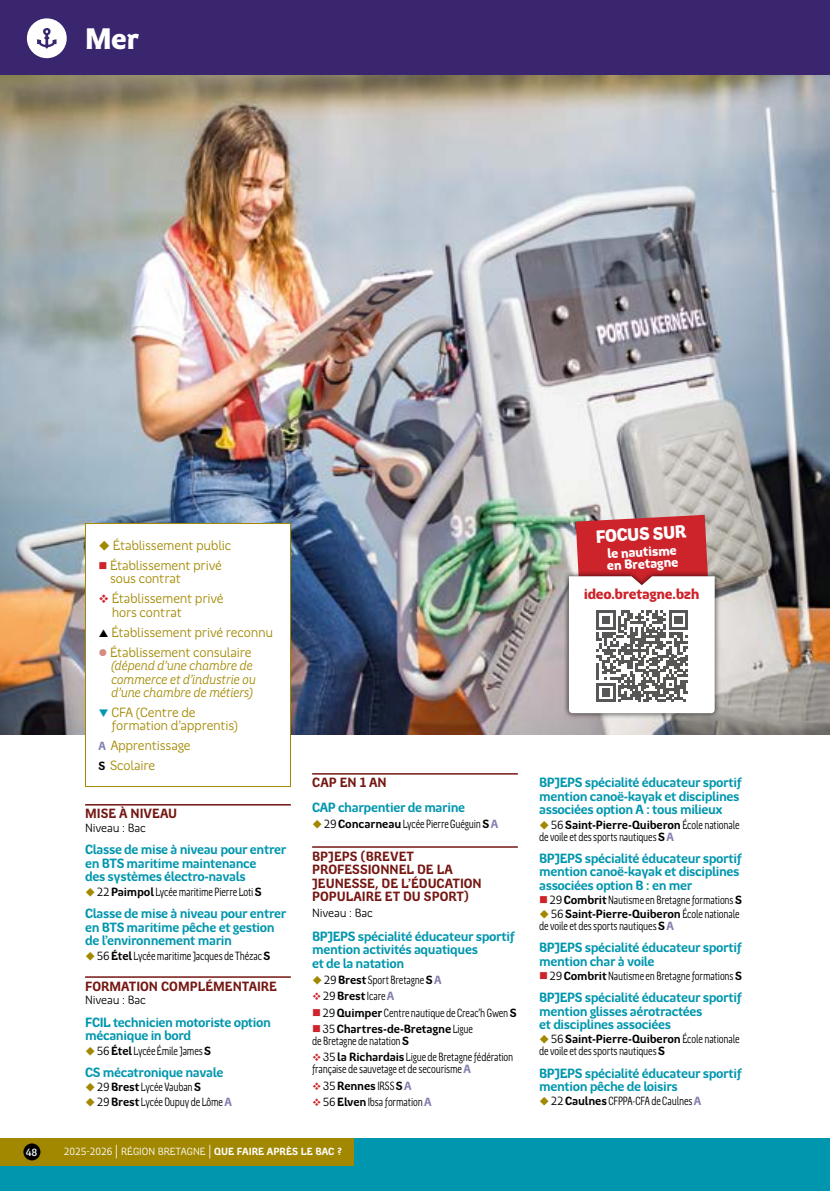
<style>
.page{position:relative;width:830px;height:1191px;background:#fff}
.page>*{position:absolute;margin:0;border:0;box-sizing:border-box;transform-origin:0 0}
.t1{font:900 30px "Region Bretagne New";color:#fff}
.t2{font:900 18px "Region Bretagne New";color:#fff}
.t3{font:900 14.7px "Region Bretagne New";letter-spacing:-.02em;color:#cd242c}
.t4{font:700 13.5px/13.5px "Region Bretagne New";letter-spacing:-.03em;color:#0096ae}
.t5{font:13.5px/13.5px "Region Bretagne New";letter-spacing:-.02em;color:#a28800}
.t6{font:700 13.5px/13.5px "Region Bretagne New";color:#751712}
.t7{font:italic 13.5px/13.5px "Region Bretagne New";letter-spacing:-.015em;color:#a28800}
.t8{font:900 13.5px/12px "Region Bretagne New";color:#fff}
.t9{font:12px/12px "Region Bretagne Cond New";letter-spacing:-.015em;color:#000}
.t10{font:700 12px "Region Bretagne New";letter-spacing:-.015em;color:#000}
.t11{font:12px "Region Bretagne New";letter-spacing:-.015em;color:#000}
.t12{font:10.5px "Region Bretagne New";color:#fff}
.t13{font:500 10.5px "Region Bretagne New";color:#fff}
.s1{color:#cd242c}
.s2{color:#d48d7e}
.s3{font-style:normal}
.s4{color:#0096ae}
.s5{font-weight:700;font-size:12px;color:#827faf}
.s6{font-weight:700;font-size:12px;color:#000}
.s7{color:#a28800}
.s8{font-family:"Region Bretagne New"}
.s9{font-family:"Region Bretagne New";font-weight:700}
.s10{font-family:"Region Bretagne New";font-weight:700;color:#827faf}
.s11{font-weight:400}
.s12{font-family:"Region Bretagne Cond New";font-weight:400}
.s13{color:#827faf}
.s14{font-size:13.5px}
.s15{font-weight:700}
</style>
<div class="page">
<img style="left:0;top:74px;width:829px;height:660px">
<hr style="left:85px;top:804px;width:206px;height:1px;background:#751712">
<hr style="left:85px;top:976px;width:206px;height:1px;background:#751712">
<hr style="left:312px;top:773px;width:205px;height:1px;background:#751712">
<hr style="left:312px;top:846px;width:205px;height:1px;background:#751712">
<div style="left:563px;top:571px;width:156px;height:147px;background:#000;opacity:.75"></div>
<svg style="left:568px;top:515px;width:146px;height:198px"></svg>
<div style="left:0;top:1138px;width:829px;height:53px;background:#0096ae"></div>
<hr style="left:829px;top:1138px;width:1px;height:53px;background:#0096ae">
<div style="left:0;top:1138px;width:353px;height:27px;background:#a28800"></div>
<div style="left:23px;top:1143px;width:17px;height:17px;background:#000;border-radius:50%"></div>
<hr style="left:829px;top:0;width:1px;height:74px;background:#39266f">
<div style="left:0;top:0;width:829px;height:74px;background:#39266f"></div>
<div style="left:85px;top:523px;width:205px;height:263px;background:#fff"></div>
<div style="left:85px;top:523px;width:206px;height:264px;border:1px solid #a28800"></div>
<div style="left:27px;top:18px;width:40px;height:40px;background:#fff;border-radius:50%"></div>
<svg style="left:37px;top:28px;width:19px;height:21px"></svg>
<h1 class="t1" style="left:85px;top:22px;width:56px">Mer</h1>
<p class="t5" style="left:99px;top:539px;width:134px">◆ Établissement public</p>
<p class="t5" style="left:110px;top:559px;width:113px;text-indent:-11px"><span class="s1">■</span> Établissement privé sous contrat</p>
<p class="t5" style="left:112px;top:592px;width:113px;text-indent:-13px"><span class="s1">❖</span> Établissement privé hors contrat</p>
<p class="t5" style="left:111px;top:625px;width:163px">Établissement privé reconnu</p>
<p class="t7" style="left:111px;top:645px;width:146px;text-indent:-13px"><span class="s2">●</span> <span class="s3">Établissement consulaire </span>(dépend d’une chambre de commerce et d’industrie ou d’une chambre de métiers)</p>
<p class="t5" style="left:111px;top:706px;width:128px;text-indent:-13px"><span class="s4">❑</span> CFA (Centre de formation d’apprentis)</p>
<p class="t5" style="left:99px;top:736px;width:93px;line-height:20px"><span class="s5">A</span> Apprentissage<br><span class="s6">S</span> Scolaire</p>
<p class="t6" style="left:85px;top:807px;width:93px">MISE À NIVEAU</p>
<p class="t11" style="left:85px;top:821px;width:62px">Niveau : Bac</p>
<p class="t4" style="left:85px;top:843px;width:203px">Classe de mise à niveau pour entrer en BTS maritime maintenance<br>des systèmes électro-navals</p>
<p class="t9" style="left:85px;top:886px;width:178px"><span class="s7">◆</span><span class="s8">22</span><span class="s9">Paimpol</span> Lycée maritime Pierre Loti <span class="s9">S</span></p>
<p class="t4" style="left:85px;top:907px;width:203px">Classe de mise à niveau pour entrer en BTS maritime pêche et gestion de l’environnement marin</p>
<p class="t9" style="left:85px;top:950px;width:187px"><span class="s7">◆</span><span class="s8">56</span><span class="s9">Étel</span> Lycée maritime Jacques de Thézac <span class="s9">S</span></p>
<p class="t6" style="left:85px;top:979px;width:193px">FORMATION COMPLÉMENTAIRE</p>
<p class="t11" style="left:85px;top:993px;width:62px">Niveau : Bac</p>
<p class="t4" style="left:85px;top:1015px;width:187px">FCIL technicien motoriste option mécanique in bord</p>
<p class="t9" style="left:85px;top:1044px;width:127px"><span class="s7">◆</span><span class="s8">56</span><span class="s9">Étel</span> Lycée Émile James <span class="s9">S</span></p>
<p class="t4" style="left:85px;top:1066px;width:140px">CS mécatronique navale</p>
<p class="t9" style="left:85px;top:1081px;width:117px"><span class="s7">◆</span><span class="s8">29</span><span class="s9">Brest</span> Lycée Vauban <span class="s9">S</span></p>
<p class="t9" style="left:85px;top:1096px;width:148px"><span class="s7">◆</span><span class="s8">29</span><span class="s9">Brest</span> Lycée Dupuy de Lôme <span class="s10">A</span></p>
<p class="t6" style="left:312px;top:776px;width:76px">CAP EN 1 AN</p>
<p class="t4" style="left:312px;top:800px;width:154px">CAP charpentier de marine</p>
<p class="t9" style="left:312px;top:818px;width:187px"><span class="s7">◆</span><span class="s8">29</span><span class="s9">Concarneau</span> Lycée Pierre Guéguin <span class="s9">S</span><span class="s10">A</span></p>
<p class="t6" style="left:312px;top:849px;width:171px">BPJEPS (BREVET<br>PROFESSIONNEL DE LA<br>JEUNESSE, DE L’ÉDUCATION<br>POPULAIRE ET DU SPORT)</p>
<p class="t11" style="left:312px;top:906px;width:62px">Niveau : Bac</p>
<p class="t4" style="left:312px;top:929px;width:204px">BPJEPS spécialité éducateur sportif mention activités aquatiques<br>et de la natation</p>
<p class="t9" style="left:312px;top:974px;width:131px"><span class="s7">◆</span><span class="s8">29</span><span class="s9">Brest</span> Sport Bretagne <span class="s9">S</span><span class="s10">A</span></p>
<p class="t10" style="left:312px;top:989px;width:84px"><span class="s1">❖</span><span class="s11">29</span>Brest <span class="s12">Icare</span> <span class="s13">A</span></p>
<p class="t9" style="left:312px;top:1007px;width:206px"><span class="s1">■</span><span class="s8">29</span><span class="s9">Quimper</span> Centre nautique de Creac’h Gwen <span class="s9">S</span></p>
<p class="t10" style="left:312px;top:1022px;width:162px"><span class="s1">■</span><span class="s11">35</span>Chartres-de-Bretagne <span class="s12">Ligue</span></p>
<p class="t9" style="left:312px;top:1035px;width:98px">de Bretagne de natation <span class="s9">S</span></p>
<p class="t9" style="left:312px;top:1051px;width:203px"><span class="s1">❖</span><span class="s8">35</span><span class="s9">la Richardais</span> Ligue de Bretagne fédération française de sauvetage et de secourisme <span class="s10">A</span></p>
<p class="t10" style="left:312px;top:1079px;width:101px"><span class="s1">❖</span><span class="s11">35</span>Rennes <span class="s12">IRSS</span> S<span class="s13">A</span></p>
<p class="t9" style="left:312px;top:1096px;width:121px"><span class="s1">❖</span><span class="s8">56</span><span class="s9">Elven</span> Ibsa formation <span class="s10">A</span></p>
<p class="t13" style="left:26px;top:1146px;width:13px">48</p>
<p class="t12" style="left:64px;top:1146px;width:280px">2025-2026 <span class="s14">|</span> RÉGION BRETAGNE <span class="s14">|</span> <span class="s15">QUE FAIRE APRÈS LE BAC ?</span></p>
<h2 class="t2" style="left:595px;top:526px;width:92px;rotate:-3deg">FOCUS SUR</h2>
<p class="t8" style="left:605px;top:548px;width:73px;rotate:-3deg">le nautisme en Bretagne</p>
<p class="t3" style="left:583px;top:585px;width:117px">ideo.bretagne.bzh</p>
<p class="t4" style="left:539px;top:776px;width:204px">BPJEPS spécialité éducateur sportif mention canoë-kayak et disciplines associées option A : tous milieux</p>
<p class="t10" style="left:539px;top:818px;width:202px"><span class="s7">◆</span><span class="s11">56</span>Saint-Pierre-Quiberon <span class="s12">École nationale</span></p>
<p class="t9" style="left:539px;top:831px;width:136px">de voile et des sports nautiques <span class="s9">S</span><span class="s10">A</span></p>
<p class="t4" style="left:539px;top:851px;width:204px">BPJEPS spécialité éducateur sportif mention canoë-kayak et disciplines associées option B : en mer</p>
<p class="t9" style="left:539px;top:894px;width:204px"><span class="s1">■</span><span class="s8">29</span><span class="s9">Combrit</span> Nautisme en Bretagne formations <span class="s9">S</span></p>
<p class="t10" style="left:539px;top:907px;width:202px"><span class="s7">◆</span><span class="s11">56</span>Saint-Pierre-Quiberon <span class="s12">École nationale</span></p>
<p class="t9" style="left:539px;top:920px;width:136px">de voile et des sports nautiques <span class="s9">S</span><span class="s10">A</span></p>
<p class="t4" style="left:539px;top:941px;width:204px">BPJEPS spécialité éducateur sportif mention char à voile</p>
<p class="t9" style="left:539px;top:970px;width:204px"><span class="s1">■</span><span class="s8">29</span><span class="s9">Combrit</span> Nautisme en Bretagne formations <span class="s9">S</span></p>
<p class="t4" style="left:539px;top:991px;width:204px">BPJEPS spécialité éducateur sportif mention glisses aérotractées<br>et disciplines associées</p>
<p class="t10" style="left:539px;top:1032px;width:202px"><span class="s7">◆</span><span class="s11">56</span>Saint-Pierre-Quiberon <span class="s12">École nationale</span></p>
<p class="t9" style="left:539px;top:1045px;width:127px">de voile et des sports nautiques <span class="s9">S</span></p>
<p class="t4" style="left:539px;top:1066px;width:204px">BPJEPS spécialité éducateur sportif mention pêche de loisirs</p>
<p class="t9" style="left:539px;top:1095px;width:164px"><span class="s7">◆</span><span class="s8">22</span><span class="s9">Caulnes</span> CFPPA-CFA de Caulnes <span class="s10">A</span></p>
</div>
